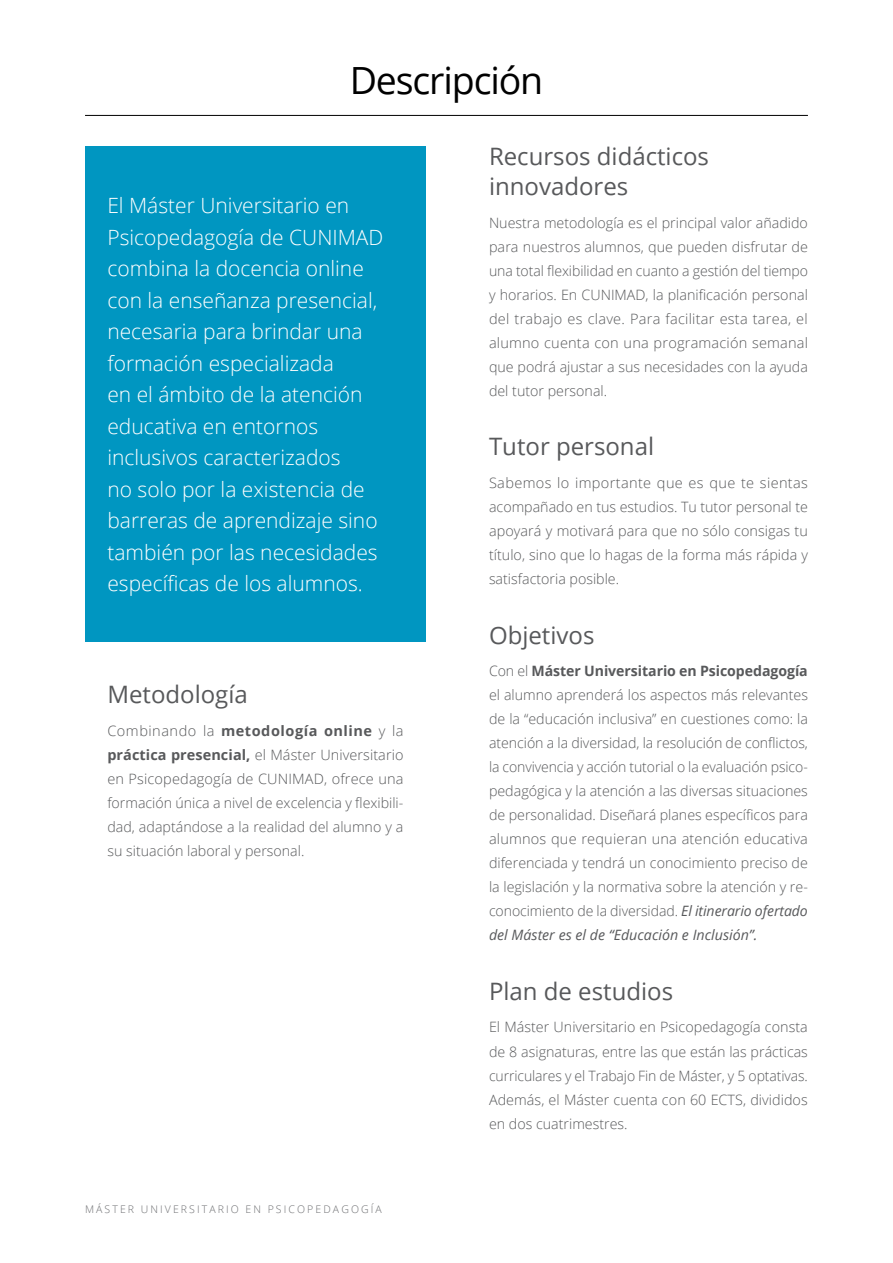
<style>
.page{position:relative;width:893px;height:1263px;background:#fff}
.page>*{position:absolute;margin:0;border:0;box-sizing:border-box;transform-origin:0 0}
.t1{font:37.5px "Open Sans";letter-spacing:-.03em;color:#000}
.t2{font:24px/30px "Open Sans";color:#58595b}
.t3{font:300 21px/31.5px "Open Sans";color:#fff}
.t4{font:300 14.25px/24px "Open Sans";color:#58595b;text-align:justify}
.t5{font:300 10.5px "Open Sans";letter-spacing:.2em;color:#6d6e71}
.s1{font-weight:700}
.s2{font-weight:400;font-style:italic}
</style>
<div class="page">
<hr style="left:85px;top:115px;width:723px;height:1px;background:#000">
<div style="left:85px;top:147px;width:340px;height:495px;background:#0096c1"></div>
<h1 class="t1" style="left:350px;top:54px;width:195px">Descripción</h1>
<p class="t3" style="left:107px;top:189px;width:277px">El Máster Universitario en<br>Psicopedagogía de CUNIMAD combina la docencia online con la enseñanza presencial, necesaria para brindar una formación especializada<br>en el ámbito de la atención educativa en entornos inclusivos caracterizados<br>no solo por la existencia de barreras de aprendizaje sino también por las necesidades específicas de los alumnos.</p>
<h2 class="t2" style="left:107px;top:679px;width:142px">Metodología</h2>
<p class="t4" style="left:107px;top:718px;width:298px">Combinando la <span class="s1">metodología online</span> y la <span class="s1">práctica presencial,</span> el Máster Universitario en Psicopedagogía de CUNIMAD, ofrece una formación única a nivel de excelencia y flexibili&shy;dad, adaptándose a la realidad del alumno y a su situación laboral y personal.</p>
<p class="t5" style="left:85px;top:1201px;width:298px">MÁSTER UNIVERSITARIO EN PSICOPEDAGOGÍA</p>
<h2 class="t2" style="left:489px;top:141px;width:222px">Recursos didácticos innovadores</h2>
<p class="t4" style="left:489px;top:210px;width:320px">Nuestra metodología es el principal valor añadido para nuestros alumnos, que pueden disfrutar de una total flexibilidad en cuanto a gestión del tiempo y horarios. En CUNIMAD, la planificación personal del trabajo es clave. Para facilitar esta tarea, el alumno cuenta con una programación semanal que podrá ajustar a sus necesidades con la ayuda del tutor personal.</p>
<h2 class="t2" style="left:489px;top:431px;width:167px">Tutor personal</h2>
<p class="t4" style="left:489px;top:470px;width:320px">Sabemos lo importante que es que te sientas acompañado en tus estudios. Tu tutor personal te apoyará y motivará para que no sólo consigas tu título, sino que lo hagas de la forma más rápida y satisfactoria posible.</p>
<h2 class="t2" style="left:489px;top:619px;width:107px">Objetivos</h2>
<p class="t4" style="left:489px;top:659px;width:320px">Con el <span class="s1">Máster Universitario en Psicopedagogía </span>el alumno aprenderá los aspectos más relevantes de la “educación inclusiva” en cuestiones como: la atención a la diversidad, la resolución de conflictos, la convivencia y acción tutorial o la evaluación psico&shy;pedagógica y la atención a las diversas situaciones de personalidad. Diseñará planes específicos para alumnos que requieran una atención educativa diferenciada y tendrá un conocimiento preciso de la legislación y la normativa sobre la atención y re&shy;conocimiento de la diversidad. <span class="s2">El itinerario ofertado del Máster es el de “Educación e Inclusión”.</span></p>
<h2 class="t2" style="left:489px;top:976px;width:186px">Plan de estudios</h2>
<p class="t4" style="left:489px;top:1015px;width:320px">El Máster Universitario en Psicopedagogía consta de 8 asignaturas, entre las que están las prácticas curriculares y el Trabajo Fin de Máster, y 5 optativas.<br>Además, el Máster cuenta con 60 ECTS, divididos en dos cuatrimestres.</p>
</div>
